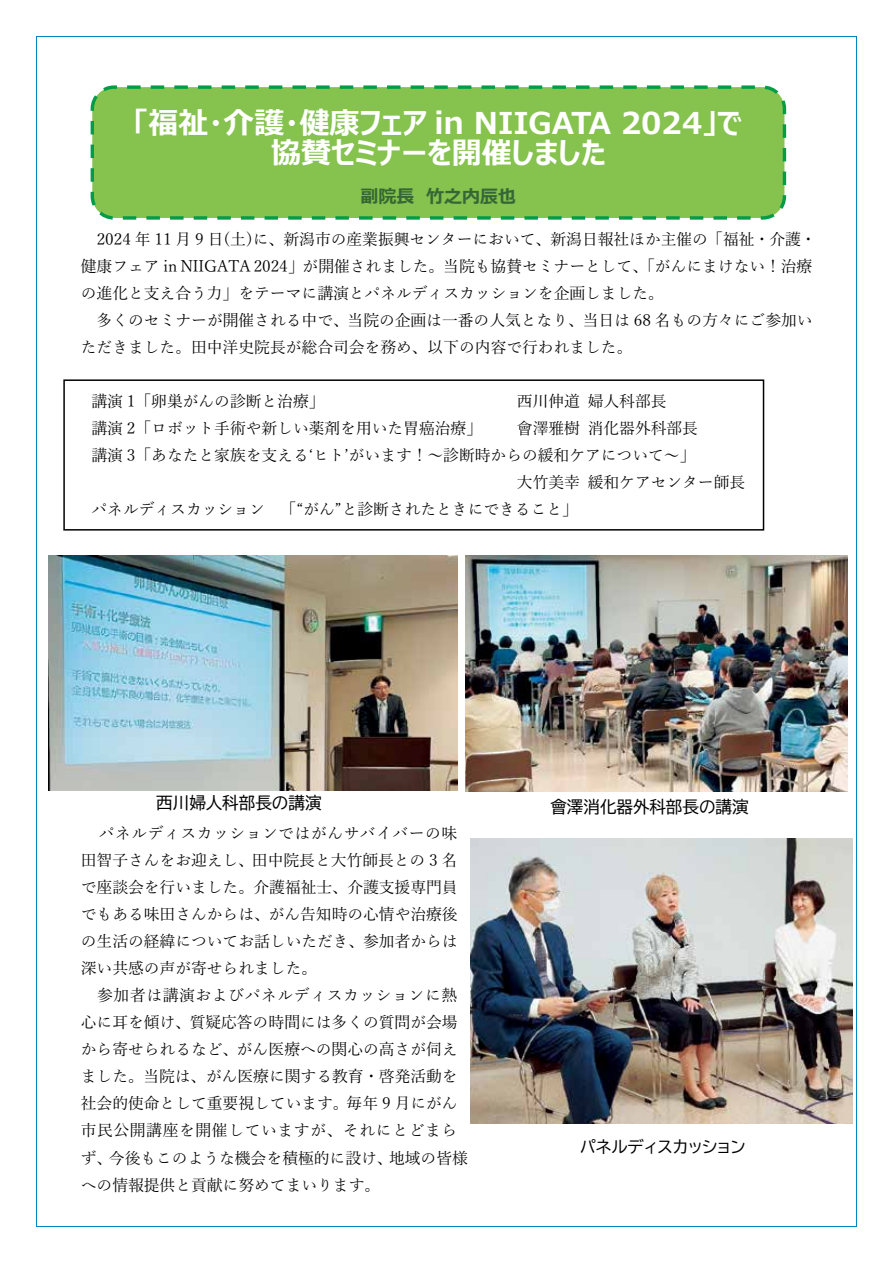
<style>
.page{position:relative;width:893px;height:1263px;background:#fff}
.page>*{position:absolute;margin:0;border:0;box-sizing:border-box;transform-origin:0 0}
.t1{font:700 30px/30px "Meiryo UI";color:#fff;text-align:center}
.t2{font:700 18px "Meiryo UI";color:#356736}
.t3{font:16.5px "BIZ UDP Gothic";color:#000}
.t4{font:15.9px/27px "Yu Mincho";color:#000}
</style>
<div class="page">
<div style="left:63px;top:379px;width:701px;height:152px;border:2px solid #000"></div>
<div style="left:91px;top:85px;width:695px;height:135px;background:#85c24e;border:3px dashed #009c47;border-radius:22px"></div>
<img style="left:49px;top:556px;width:408px;height:235px">
<img style="left:466px;top:556px;width:381px;height:236px">
<img style="left:471px;top:838px;width:381px;height:286px">
<hr style="left:37px;top:36px;width:819px;height:1px;background:#0087c0">
<hr style="left:36px;top:37px;width:1px;height:1189px;background:#0087c0">
<hr style="left:856px;top:37px;width:1px;height:1189px;background:#0087c0">
<hr style="left:37px;top:1226px;width:819px;height:1px;background:#0087c0">
<h1 class="t1" style="left:133px;top:109px;width:612px">「福祉・介護・健康フェア in NIIGATA 2024」で協賛セミナーを開催しました</h1>
<p class="t2" style="left:360px;top:183px;width:157px">副院長 竹之内辰也</p>
<p class="t4" style="left:81px;top:224px;width:737px;text-indent:16px">2024 年 11 月 9 日(土)に、新潟市の産業振興センターにおいて、新潟日報社ほか主催の「福祉・介護・健康フェア in NIIGATA 2024」が開催されました。当院も協賛セミナーとして、「がんにまけない！治療の進化と支え合う力」をテーマに講演とパネルディスカッションを企画しました。</p>
<p class="t4" style="left:81px;top:305px;width:733px;text-indent:16px">多くのセミナーが開催される中で、当院の企画は一番の人気となり、当日は 68 名もの方々にご参加いただきました。田中洋史院長が総合司会を務め、以下の内容で行われました。</p>
<p class="t4" style="left:91px;top:386px;width:235px">講演 1「卵巣がんの診断と治療」</p>
<p class="t4" style="left:517px;top:386px;width:151px">西川伸道婦人科部長</p>
<p class="t4" style="left:91px;top:413px;width:392px">講演 2「ロボット手術や新しい薬剤を用いた胃癌治療」</p>
<p class="t4" style="left:517px;top:413px;width:183px">會澤雅樹消化器外科部長</p>
<p class="t4" style="left:91px;top:440px;width:606px">講演 3「あなたと家族を支える‘ヒト’がいます！～診断時からの緩和ケアについて～」</p>
<p class="t4" style="left:517px;top:467px;width:230px">大竹美幸緩和ケアセンター師長</p>
<p class="t4" style="left:91px;top:494px;width:488px">パネルディスカッション 「“がん”と診断されたときにできること」</p>
<p class="t3" style="left:156px;top:795px;width:167px">西川婦人科部長の講演</p>
<p class="t3" style="left:550px;top:798px;width:200px">會澤消化器外科部長の講演</p>
<p class="t4" style="left:81px;top:818px;width:379px;text-align:justify;text-indent:18px">パネルディスカッションではがんサバイバーの味田智子さんをお迎えし、田中院長と大竹師長との 3 名で座談会を行いました。介護福祉士、介護支援専門員でもある味田さんからは、がん告知時の心情や治療後の生活の経緯についてお話しいただき、参加者からは深い共感の声が寄せられました。</p>
<p class="t4" style="left:81px;top:980px;width:389px;text-indent:16px">参加者は講演およびパネルディスカッションに熱心に耳を傾け、質疑応答の時間には多くの質問が会場から寄せられるなど、がん医療への関心の高さが伺えました。当院は、がん医療に関する教育・啓発活動を社会的使命として重要視しています。毎年 9 月にがん市民公開講座を開催していますが、それにとどまらず、今後もこのような機会を積極的に設け、地域の皆様への情報提供と貢献に努めてまいります。</p>
<p class="t3" style="left:580px;top:1138px;width:167px">パネルディスカッション</p>
</div>
